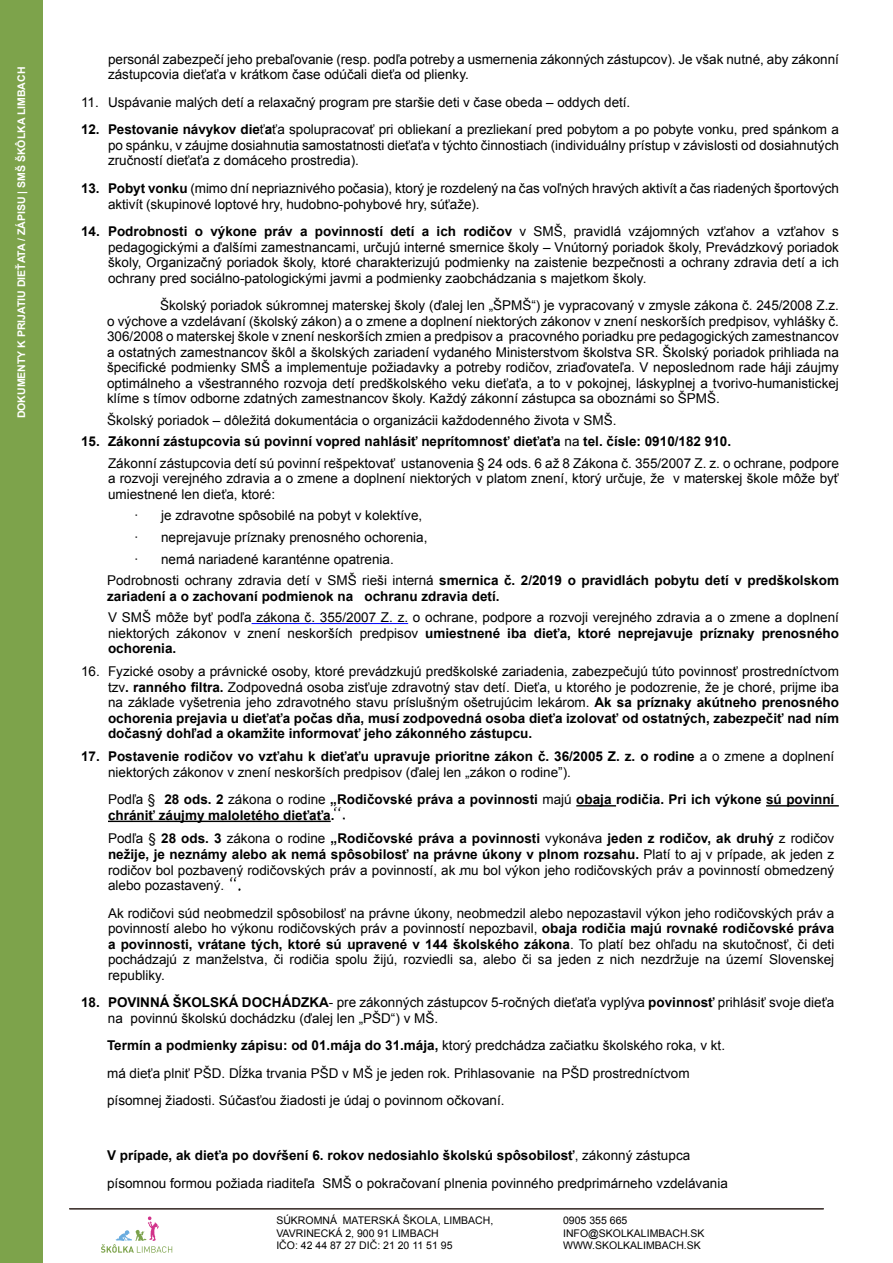
<style>
.page{position:relative;width:893px;height:1263px;background:#fff}
.page>*{position:absolute;margin:0;border:0;box-sizing:border-box;transform-origin:0 0}
.t1{font:13.5px/15.5px "Arial";color:#000}
.t2{font:700 13.5px/15.6px "Arial";color:#000}
.t3{font:10.5px/12.6px "Arial";color:#000}
.t4{font:700 10.5px "Arial";color:#fff}
.s1{font-weight:700}
.s2{font-weight:400}
</style>
<div class="page">
<div style="left:0;top:0;width:43px;height:1263px;background:#7da34b"></div>
<svg style="left:101px;top:1216px;width:71px;height:37px"></svg>
<hr style="left:69px;top:1208px;width:755px;height:1px;background:#453a36">
<hr style="left:69px;top:1209px;width:755px;height:1px;background:#453a36">
<hr style="left:252px;top:623px;width:156px;height:1px;background:#00f">
<hr style="left:576px;top:805px;width:40px;height:1px;background:#000">
<hr style="left:766px;top:805px;width:73px;height:1px;background:#000">
<hr style="left:108px;top:821px;width:223px;height:1px;background:#000">
<svg style="left:334px;top:807px;width:11px;height:13px"></svg>
<img style="left:224px;top:877px;width:16px;height:13px">
<p class="t4" style="left:14px;top:418px;width:353px;rotate:-90deg">DOKUMENTY K PRIJATIU DIEŤATA / ZÁPISU | SMŠ ŠKÔLKA LIMBACH</p>
<p class="t1" style="left:108px;top:52px;width:732px">personál zabezpečí jeho prebaľovanie (resp. podľa potreby a usmernenia zákonných zástupcov). Je však nutné, aby zákonní zástupcovia dieťaťa v krátkom čase odúčali dieťa od plienky.</p>
<p class="t1" style="left:81px;top:95px;width:551px">11. Uspávanie malých detí a relaxačný program pre staršie deti v čase obeda – oddych detí.</p>
<p class="t1" style="left:108px;top:122px;width:732px;text-align:justify;text-indent:-27px"><span class="s1">12. Pestovanie návykov die</span>ť<span class="s1">a</span>ťa spolupracovať pri obliekaní a prezliekaní pred pobytom a po pobyte vonku, pred spánkom a po spánku, v záujme dosiahnutia samostatnosti dieťaťa v týchto činnostiach (individuálny prístup v závislosti od dosiahnutých zručností dieťaťa z domáceho prostredia).</p>
<p class="t1" style="left:108px;top:181px;width:732px;text-indent:-27px"><span class="s1">13. Pobyt vonku</span> (mimo dní nepriaznivého počasia), ktorý je rozdelený na čas voľných hravých aktivít a čas riadených športových aktivít (skupinové loptové hry, hudobno-pohybové hry, súťaže).</p>
<p class="t1" style="left:108px;top:224px;width:732px;text-align:justify;text-indent:-27px"><span class="s1">14. Podrobnosti o výkone práv a povinností detí a ich rodičov</span> v SMŠ, pravidlá vzájomných vzťahov a vzťahov s pedagogickými a ďalšími zamestnancami, určujú interné smernice školy – Vnútorný poriadok školy, Prevádzkový poriadok školy, Organizačný poriadok školy, ktoré charakterizujú podmienky na zaistenie bezpečnosti a ochrany zdravia detí a ich ochrany pred sociálno-patologickými javmi a podmienky zaobchádzania s majetkom školy.</p>
<p class="t1" style="left:107px;top:298px;width:733px;text-align:justify;text-indent:53px">Školský poriadok súkromnej materskej školy (ďalej len „ŠPMŠ“) je vypracovaný v zmysle zákona č. 245/2008 Z.z. o výchove a vzdelávaní (školský zákon) a o zmene a doplnení niektorých zákonov v znení neskorších predpisov, vyhlášky č.<br>306/2008 o materskej škole v znení neskorších zmien a predpisov a pracovného poriadku pre pedagogických zamestnancov a ostatných zamestnancov škôl a školských zariadení vydaného Ministerstvom školstva SR. Školský poriadok prihliada na špecifické podmienky SMŠ a implementuje požiadavky a potreby rodičov, zriaďovateľa. V neposlednom rade háji záujmy optimálneho a všestranného rozvoja detí predškolského veku dieťaťa, a to v pokojnej, láskyplnej a tvorivo-humanistickej klíme s tímov odborne zdatných zamestnancov školy. Každý zákonní zástupca sa oboznámi so ŠPMŠ.</p>
<p class="t1" style="left:107px;top:412px;width:511px">Školský poriadok – dôležitá dokumentácia o organizácii každodenného života v SMŠ.</p>
<p class="t1" style="left:108px;top:431px;width:732px;line-height:21.5px;text-indent:-27px"><span class="s1">15. Zákonní zástupcovia sú povinní vopred nahlásiť neprítomnosť dieťaťa</span> na <span class="s1">tel. čísle: 0910/182 910.<br></span>Zákonní zástupcovia detí sú povinní rešpektovať ustanovenia § 24 ods. 6 až 8 Zákona č. 355/2007 Z. z. o ochrane, podpore</p>
<p class="t1" style="left:108px;top:471px;width:732px">a rozvoji verejného zdravia a o zmene a doplnení niektorých v platom znení, ktorý určuje, že v materskej škole môže byť umiestnené len dieťa, ktoré:</p>
<p class="t1" style="left:134px;top:508px;width:290px">· je zdravotne spôsobilé na pobyt v kolektíve,</p>
<p class="t1" style="left:134px;top:530px;width:295px">· neprejavuje príznaky prenosného ochorenia,</p>
<p class="t1" style="left:134px;top:551px;width:261px">· nemá nariadené karanténne opatrenia.</p>
<p class="t2" style="left:107px;top:573px;width:733px"><span class="s2">Podrobnosti ochrany zdravia detí v SMŠ rieši interná</span> smernica č. 2/2019 o pravidlách pobytu detí v predškolskom</p>
<p class="t2" style="left:107px;top:588px;width:394px">zariadení a o zachovaní podmienok na ochranu zdravia detí.</p>
<p class="t1" style="left:108px;top:610px;width:732px;text-align:justify">V SMŠ môže byť podľa zákona č. 355/2007 Z. z. o ochrane, podpore a rozvoji verejného zdravia a o zmene a doplnení niektorých zákonov v znení neskorších predpisov <span class="s1">umiestnené iba dieťa, ktoré neprejavuje príznaky prenosného ochorenia.</span></p>
<p class="t1" style="left:108px;top:664px;width:732px;text-align:justify;text-indent:-27px">16. Fyzické osoby a právnické osoby, ktoré prevádzkujú predškolské zariadenia, zabezpečujú túto povinnosť prostredníctvom tzv<span class="s1">. ranného filtra.</span> Zodpovedná osoba zisťuje zdravotný stav detí. Dieťa, u ktorého je podozrenie, že je choré, prijme iba na základe vyšetrenia jeho zdravotného stavu príslušným ošetrujúcim lekárom. <span class="s1">Ak sa príznaky akútneho prenosného ochorenia prejavia u dieťaťa počas dňa, musí zodpovedná osoba dieťa izolovať od ostatných, zabezpečiť nad ním dočasný dohľad a okamžite informovať jeho zákonného zástupcu.</span></p>
<p class="t1" style="left:108px;top:749px;width:728px;text-indent:-27px"><span class="s1">17. Postavenie rodičov vo vzťahu k dieťaťu upravuje prioritne zákon č. 36/2005 Z. z. o rodine</span> a o zmene a doplnení niektorých zákonov v znení neskorších predpisov (ďalej len „zákon o rodine”).</p>
<p class="t2" style="left:108px;top:792px;width:728px"><span class="s2">Podľa §</span> 28 ods. 2 <span class="s2">zákona o rodine</span> „Rodičovské práva a povinnosti <span class="s2">majú</span> obaja rodičia. Pri ich výkone sú povinní chrániť záujmy maloletého dieťaťa.</p>
<p class="t1" style="left:108px;top:831px;width:728px;text-align:justify">Podľa § <span class="s1">28 ods. 3</span> zákona o rodine <span class="s1">„Rodičovské práva a povinnosti</span> vykonáva <span class="s1">jeden z rodičov, ak druhý</span> z rodičov <span class="s1">nežije, je neznámy alebo ak nemá spôsobilosť na právne úkony v plnom rozsahu.</span> Platí to aj v prípade, ak jeden z rodičov bol pozbavený rodičovských práv a povinností, ak mu bol výkon jeho rodičovských práv a povinností obmedzený alebo pozastavený.</p>
<p class="t1" style="left:108px;top:905px;width:728px;text-align:justify">Ak rodičovi súd neobmedzil spôsobilosť na právne úkony, neobmedzil alebo nepozastavil výkon jeho rodičovských práv a povinností alebo ho výkonu rodičovských práv a povinností nepozbavil, <span class="s1">obaja rodičia majú rovnaké rodičovské práva a povinnosti, vrátane tých, ktoré sú upravené v 144 školského zákona</span>. To platí bez ohľadu na skutočnosť, či deti pochádzajú z manželstva, či rodičia spolu žijú, rozviedli sa, alebo či sa jeden z nich nezdržuje na území Slovenskej republiky.</p>
<p class="t1" style="left:108px;top:995px;width:728px;text-indent:-27px"><span class="s1">18. POVINNÁ ŠKOLSKÁ DOCHÁDZKA</span>- pre zákonných zástupcov 5-ročných dieťaťa vyplýva <span class="s1">povinnosť</span> prihlásiť svoje dieťa na povinnú školskú dochádzku (ďalej len „PŠD“) v MŠ.</p>
<p class="t1" style="left:107px;top:1032px;width:619px;line-height:27.6px"><span class="s1">Termín a podmienky zápisu: od 01.mája do 31.mája,</span> ktorý predchádza začiatku školského roka, v kt. má dieťa plniť PŠD. Dĺžka trvania PŠD v MŠ je jeden rok. Prihlasovanie na PŠD prostredníctvom písomnej žiadosti. Súčasťou žiadosti je údaj o povinnom očkovaní.</p>
<p class="t1" style="left:107px;top:1142px;width:622px;line-height:27.6px"><span class="s1">V prípade, ak dieťa po dovŕšení 6. rokov nedosiahlo školskú spôsobilosť</span>, zákonný zástupca písomnou formou požiada riaditeľa SMŠ o pokračovaní plnenia povinného predprimárneho vzdelávania</p>
<p class="t3" style="left:276px;top:1214px;width:218px">SÚKROMNÁ MATERSKÁ ŠKOLA, LIMBACH,<br>VAVRINECKÁ 2, 900 91 LIMBACH<br>IČO: 42 44 87 27 DIČ: 21 20 11 51 95</p>
<p class="t3" style="left:563px;top:1214px;width:143px">0905 355 665<br>INFO@SKOLKALIMBACH.SK<br>WWW.SKOLKALIMBACH.SK</p>
</div>
